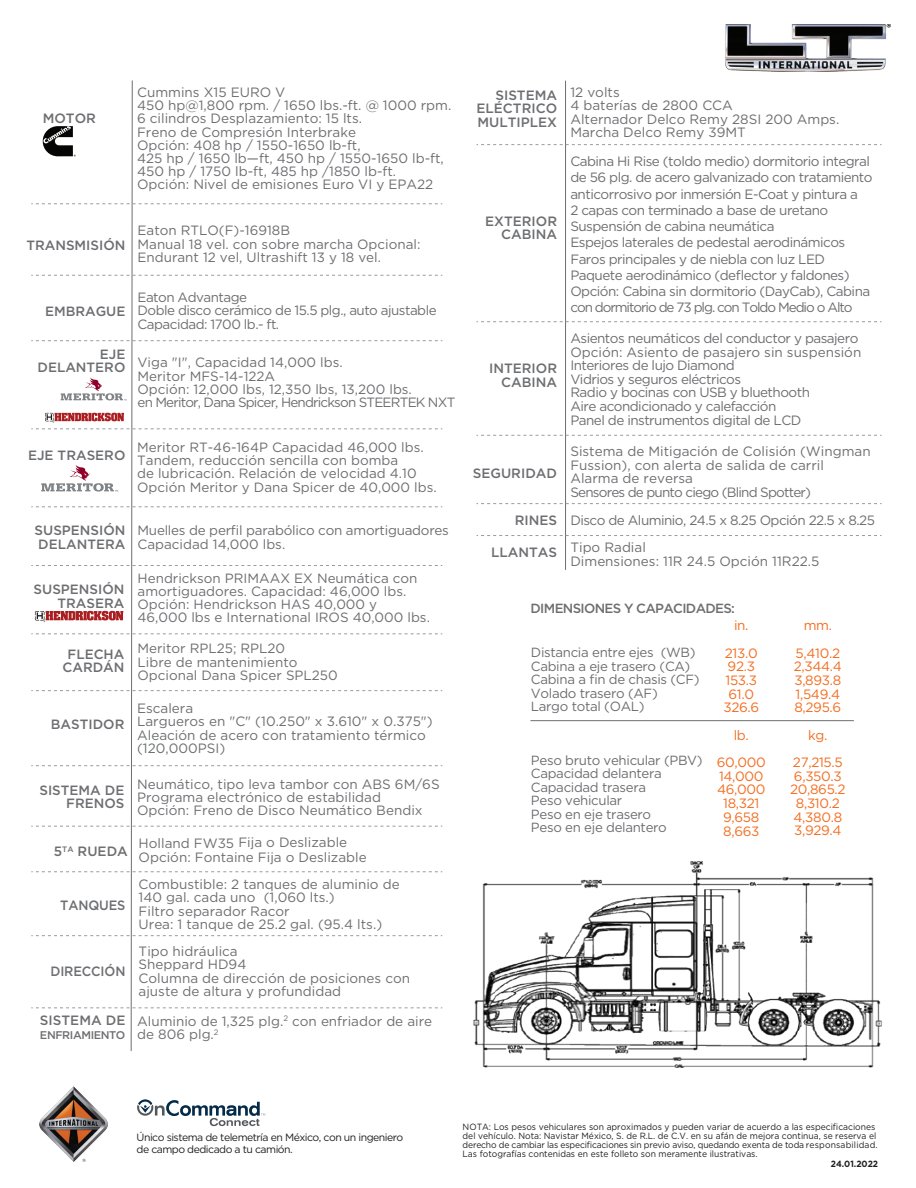
<style>
.page{position:relative;width:916px;height:1188px;background:#fff}
.page>*{position:absolute;margin:0;border:0;box-sizing:border-box;transform-origin:0 0}
.t1{font:13.5px/13.5px "Gotham";color:#6d6e71}
.t2{font:13.5px/16.2px "Gotham";letter-spacing:-.04em;color:#6d6e71}
.t3{font:500 13.5px/13.5px "Gotham";color:#6d6e71;text-align:right}
.t4{font:13.5px/13.6px "Gotham";letter-spacing:-.025em;color:#f36e21;text-align:center}
.t5{font:13.5px/13.5px "Gotham";letter-spacing:-.02em;color:#6d6e71}
.t6{font:500 13.5px "Gotham";color:#6d6e71;scale:.95 1}
.t7{font:13.2px/13.5px "Gotham";letter-spacing:-.025em;color:#6d6e71}
.t8{font:500 13.2px "Gotham";letter-spacing:-.05em;color:#6d6e71}
.t9{font:500 11.1px "Gotham";letter-spacing:-.04em;color:#6d6e71}
.t10{font:10.5px/12.6px "Gotham";letter-spacing:-.05em;color:#211e1e}
.t11{font:9px/9px "Gotham";color:#211e1e;scale:.95 1}
.t12{font:700 9px "Gotham";color:#211e1e;scale:.93 1}
</style>
<div class="page">
<hr style="left:565px;top:81px;width:1px;height:489px;background:#6d6e71">
<img style="left:725px;top:24px;width:165px;height:47px">
<hr style="left:530px;top:720px;width:323px;height:1px;background:#6d6e71">
<svg style="left:137px;top:1099px;width:128px;height:27px"></svg>
<img style="left:39px;top:1086px;width:68px;height:75px">
<img style="left:473px;top:861px;width:409px;height:207px">
<svg style="left:476px;top:144px;width:405px;height:1px"></svg>
<svg style="left:476px;top:321px;width:405px;height:1px"></svg>
<svg style="left:476px;top:435px;width:405px;height:1px"></svg>
<svg style="left:476px;top:503px;width:405px;height:1px"></svg>
<svg style="left:476px;top:535px;width:405px;height:1px"></svg>
<svg style="left:31px;top:80px;width:411px;height:971px"></svg>
<p class="t3" style="left:43px;top:111px;width:55px">MOTOR</p>
<p class="t1" style="left:137px;top:85px;width:316px">Cummins X15 EURO V<br>450 hp@1,800 rpm. / 1650 lbs.-ft. @ 1000 rpm.<br>6 cilindros Desplazamiento: 15 lts.<br>Freno de Compresión Interbrake<br>Opción: 408 hp / 1550-1650 lb-ft,<br>425 hp / 1650 lb—ft, 450 hp / 1550-1650 lb-ft, 450 hp / 1750 lb-ft, 485 hp /1850 lb-ft.<br>Opción: Nivel de emisiones Euro VI y EPA22</p>
<p class="t3" style="left:26px;top:238px;width:101px">TRANSMISIÓN</p>
<p class="t3" style="left:45px;top:304px;width:82px">EMBRAGUE</p>
<p class="t3" style="left:38px;top:347px;width:89px">EJE<br>DELANTERO</p>
<p class="t1" style="left:137px;top:224px;width:284px">Eaton RTLO(F)-16918B<br>Manual 18 vel. con sobre marcha Opcional:<br>Endurant 12 vel, Ultrashift 13 y 18 vel.</p>
<p class="t2" style="left:137px;top:290px;width:300px;line-height:13.5px">Eaton Advantage<br>Doble disco cerámico de 15.5 plg., auto ajustable<br>Capacidad: 1700 lb.- ft.</p>
<p class="t1" style="left:137px;top:355px;width:319px">Viga "I", Capacidad 14,000 lbs.<br>Meritor MFS-14-122A<br>Opción: 12,000 lbs, 12,350 lbs, 13,200 lbs.<br>en Meritor, Dana Spicer, Hendrickson STEERTEK NXT</p>
<p class="t3" style="left:28px;top:448px;width:99px">EJE TRASERO</p>
<p class="t1" style="left:137px;top:440px;width:301px">Meritor RT-46-164P Capacidad 46,000 lbs.<br>Tandem, reducción sencilla con bomba<br>de lubricación. Relación de velocidad 4.10<br>Opción Meritor y Dana Spicer de 40,000 lbs.</p>
<p class="t3" style="left:35px;top:523px;width:92px;text-align:left">SUSPENSIÓN<br>DELANTERA</p>
<p class="t3" style="left:34px;top:582px;width:92px">SUSPENSIÓN<br>TRASERA</p>
<p class="t3" style="left:62px;top:647px;width:63px;text-align:center">FLECHA<br>CARDÁN</p>
<p class="t3" style="left:51px;top:717px;width:75px">BASTIDOR</p>
<p class="t3" style="left:39px;top:783px;width:86px">SISTEMA DE<br>FRENOS</p>
<p class="t3" style="left:54px;top:844px;width:76px">5<sup>TA</sup> RUEDA</p>
<p class="t6" style="left:60px;top:896px;width:70px">TANQUES</p>
<p class="t6" style="left:50px;top:962px;width:81px">DIRECCIÓN</p>
<p class="t3" style="left:40px;top:1013px;width:87px">SISTEMA DE</p>
<p class="t9" style="left:40px;top:1028px;width:87px">ENFRIAMIENTO</p>
<p class="t5" style="left:137px;top:523px;width:313px">Muelles de perfil parabólico con amortiguadores<br>Capacidad 14,000 lbs.</p>
<p class="t1" style="left:137px;top:571px;width:294px">Hendrickson PRIMAAX EX Neumática con amortiguadores. Capacidad: 46,000 lbs.<br>Opción: Hendrickson HAS 40,000 y 46,000 lbs e International IROS 40,000 lbs.</p>
<p class="t1" style="left:137px;top:641px;width:202px">Meritor RPL25; RPL20<br>Libre de mantenimiento<br>Opcional Dana Spicer SPL250</p>
<p class="t1" style="left:137px;top:701px;width:297px">Escalera<br>Largueros en "C" (10.250" x 3.610" x 0.375")<br>Aleación de acero con tratamiento térmico (120,000PSI)</p>
<p class="t1" style="left:137px;top:776px;width:304px">Neumático, tipo leva tambor con ABS 6M/6S<br>Programa electrónico de estabilidad<br>Opción: Freno de Disco Neumático Bendix</p>
<p class="t1" style="left:139px;top:834px;width:230px;line-height:14.9px">Holland FW35 Fija o Deslizable<br>Opción: Fontaine Fija o Deslizable</p>
<p class="t1" style="left:139px;top:877px;width:262px">Combustible: 2 tanques de aluminio de<br>140 gal. cada uno (1,060 lts.)<br>Filtro separador Racor<br>Urea: 1 tanque de 25.2 gal. (95.4 lts.)</p>
<p class="t1" style="left:139px;top:943px;width:273px">Tipo hidráulica<br>Sheppard HD94<br>Columna de dirección de posiciones con ajuste de altura y profundidad</p>
<p class="t1" style="left:137px;top:1013px;width:296px">Aluminio de 1,325 plg.<sup>2</sup> con enfriador de aire de 806 plg.<sup>2</sup></p>
<p class="t3" style="left:476px;top:88px;width:82px;text-align:justify;text-indent:19px">SISTEMA ELÉCTRICO MULTIPLEX</p>
<p class="t3" style="left:485px;top:214px;width:73px">EXTERIOR<br>CABINA</p>
<p class="t3" style="left:489px;top:361px;width:70px;line-height:14px">INTERIOR<br>CABINA</p>
<p class="t3" style="left:473px;top:466px;width:86px">SEGURIDAD</p>
<p class="t3" style="left:514px;top:513px;width:44px">RINES</p>
<p class="t3" style="left:491px;top:545px;width:68px">LLANTAS</p>
<p class="t1" style="left:570px;top:85px;width:270px">12 volts<br>4 baterías de 2800 CCA<br>Alternador Delco Remy 28SI 200 Amps.<br>Marcha Delco Remy 39MT</p>
<p class="t2" style="left:570px;top:153px;width:304px">Cabina Hi Rise (toldo medio) dormitorio integral de 56 plg. de acero galvanizado con tratamiento anticorrosivo por inmersión E-Coat y pintura a<br>2 capas con terminado a base de uretano Suspensión de cabina neumática<br>Espejos laterales de pedestal aerodinámicos Faros principales y de niebla con luz LED Paquete aerodinámico (deflector y faldones)<br>Opción: Cabina sin dormitorio (DayCab), Cabina con dormitorio de 73 plg. con Toldo Medio o Alto</p>
<p class="t2" style="left:570px;top:331px;width:292px;line-height:13.5px">Asientos neumáticos del conductor y pasajero Opción: Asiento de pasajero sin suspensión Interiores de lujo Diamond<br>Vidrios y seguros eléctricos<br>Radio y bocinas con USB y bluethooth<br>Aire acondicionado y calefacción<br>Panel de instrumentos digital de LCD</p>
<p class="t1" style="left:570px;top:444px;width:302px">Sistema de Mitigación de Colisión (Wingman Fussion), con alerta de salida de carril Alarma de reversa<br>Sensores de punto ciego (Blind Spotter)</p>
<p class="t2" style="left:570px;top:512px;width:306px">Disco de Aluminio, 24.5 x 8.25 Opción 22.5 x 8.25</p>
<p class="t1" style="left:570px;top:540px;width:250px">Tipo Radial<br>Dimensiones: 11R 24.5 Opción 11R22.5</p>
<p class="t8" style="left:530px;top:599px;width:206px">DIMENSIONES Y CAPACIDADES:</p>
<p class="t7" style="left:531px;top:645px;width:170px">Distancia entre ejes (WB)<br>Cabina a eje trasero (CA)<br>Cabina a fin de chasis (CF)<br>Volado trasero (AF)<br>Largo total (OAL)</p>
<p class="t4" style="left:725px;top:611px;width:34px;line-height:27.3px">in.<br>213.0</p>
<p class="t4" style="left:723px;top:659px;width:37px">92.3<br>153.3<br>61.0<br>326.6</p>
<p class="t4" style="left:716px;top:721px;width:50px;line-height:27.3px">lb.<br>60,000</p>
<p class="t4" style="left:717px;top:769px;width:50px">14,000<br>46,000<br>18,321<br>9,658<br>8,663</p>
<p class="t7" style="left:531px;top:753px;width:173px">Peso bruto vehicular (PBV)<br>Capacidad delantera<br>Capacidad trasera<br>Peso vehicular<br>Peso en eje trasero<br>Peso en eje delantero</p>
<p class="t4" style="left:795px;top:611px;width:46px;line-height:27.3px">mm.<br>5,410.2</p>
<p class="t4" style="left:793px;top:659px;width:50px;text-align:left">2,344.4<br>3,893.8<br>1,549.4<br>8,295.6</p>
<p class="t4" style="left:793px;top:721px;width:51px;line-height:27.3px">kg.<br>27,215.5</p>
<p class="t4" style="left:790px;top:768px;width:57px">6,350.3<br>20,865.2<br>8,310.2<br>4,380.8<br>3,929.4</p>
<p class="t10" style="left:137px;top:1130px;width:268px">Único sistema de telemetría en México, con un ingeniero de campo dedicado a tu camión.</p>
<p class="t11" style="left:462px;top:1122px;width:438px">NOTA: Los pesos vehiculares son aproximados y pueden variar de acuerdo a las especificaciones del vehículo. Nota: Navistar México, S. de R.L. de C.V. en su afán de mejora continua, se reserva el derecho de cambiar las especificaciones sin previo aviso, quedando exenta de toda responsabilidad.<br>Las fotografías contenidas en este folleto son meramente ilustrativas.</p>
<p class="t12" style="left:830px;top:1157px;width:52px">24.01.2022</p>
</div>
